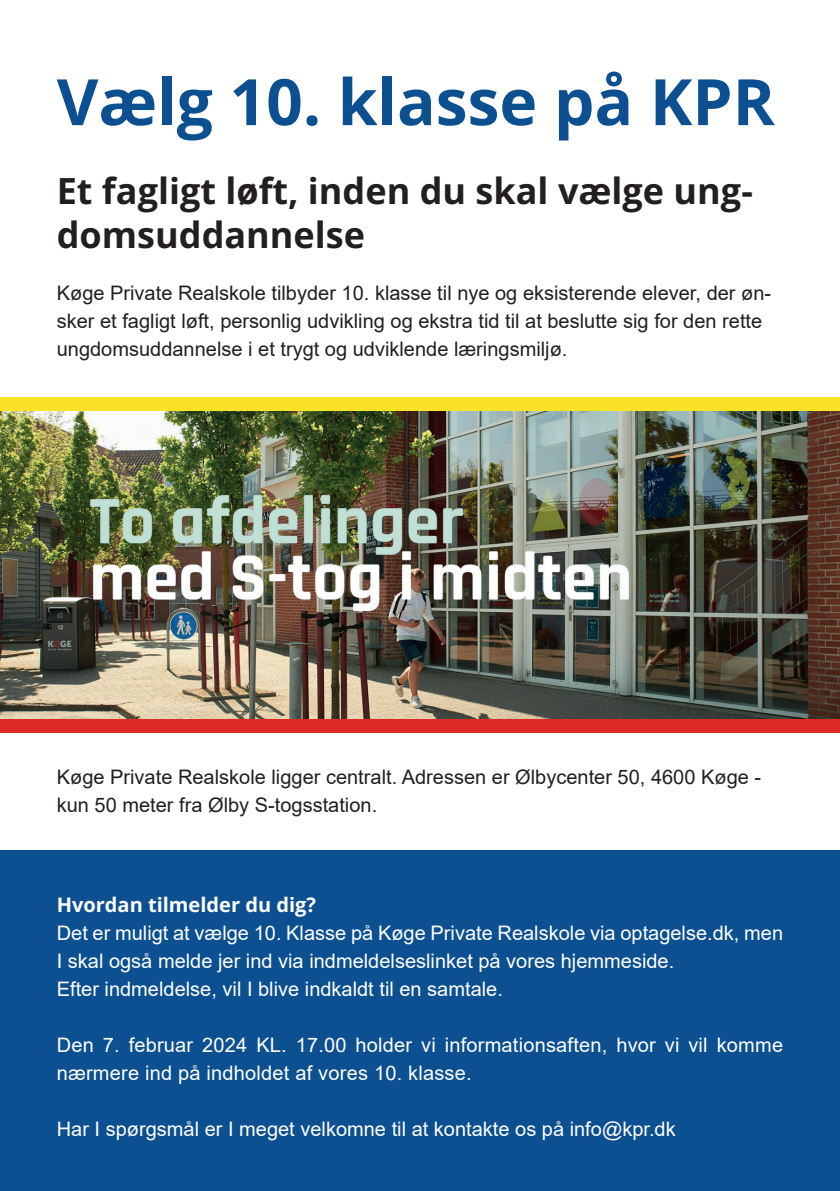
<style>
.page{position:relative;width:840px;height:1191px;background:#fff}
.page>*{position:absolute;margin:0;border:0;box-sizing:border-box;transform-origin:0 0}
.t1{font:700 64px "Open Sans";color:#0c5091}
.t2{font:700 36px/43.2px "Open Sans";color:#231f20}
.t3{font:20px/28px "Arial";color:#fff}
.t4{font:20px/28px "Arial";color:#231f20}
.t5{font:700 20px "Open Sans";color:#fff}
</style>
<div class="page">
<div style="left:0;top:850px;width:839px;height:341px;background:#0c5091"></div>
<img style="left:0;top:410px;width:839px;height:309px">
<div style="left:0;top:397px;width:839px;height:13px;background:#f9e228"></div>
<div style="left:0;top:719px;width:839px;height:14px;background:#dc2b26"></div>
<h1 class="t1" style="left:57px;top:57px;width:719px">Vælg 10. klasse på KPR</h1>
<h2 class="t2" style="left:57px;top:169px;width:697px">Et fagligt løft, inden du skal vælge ung&shy;domsuddannelse</h2>
<p class="t4" style="left:57px;top:278px;width:715px">Køge Private Realskole tilbyder 10. klasse til nye og eksisterende elever, der øn&shy;sker et fagligt løft, personlig udvikling og ekstra tid til at beslutte sig for den rette ungdomsuddannelse i et trygt og udviklende læringsmiljø.</p>
<p class="t4" style="left:57px;top:763px;width:705px">Køge Private Realskole ligger centralt. Adressen er Ølbycenter 50, 4600 Køge - kun 50 meter fra Ølby S-togsstation.</p>
<p class="t5" style="left:57px;top:890px;width:261px">Hvordan tilmelder du dig?</p>
<p class="t3" style="left:57px;top:918px;width:727px">Det er muligt at vælge 10. Klasse på Køge Private Realskole via optagelse.dk, men<br>I skal også melde jer ind via indmeldelseslinket på vores hjemmeside.<br>Efter indmeldelse, vil I blive indkaldt til en samtale.</p>
<p class="t3" style="left:57px;top:1030px;width:727px">Den 7. februar 2024 KL. 17.00 holder vi informationsaften, hvor vi vil komme nærmere ind på indholdet af vores 10. klasse.</p>
<p class="t3" style="left:57px;top:1114px;width:620px">Har I spørgsmål er I meget velkomne til at kontakte os på info@kpr.dk</p>
</div>
